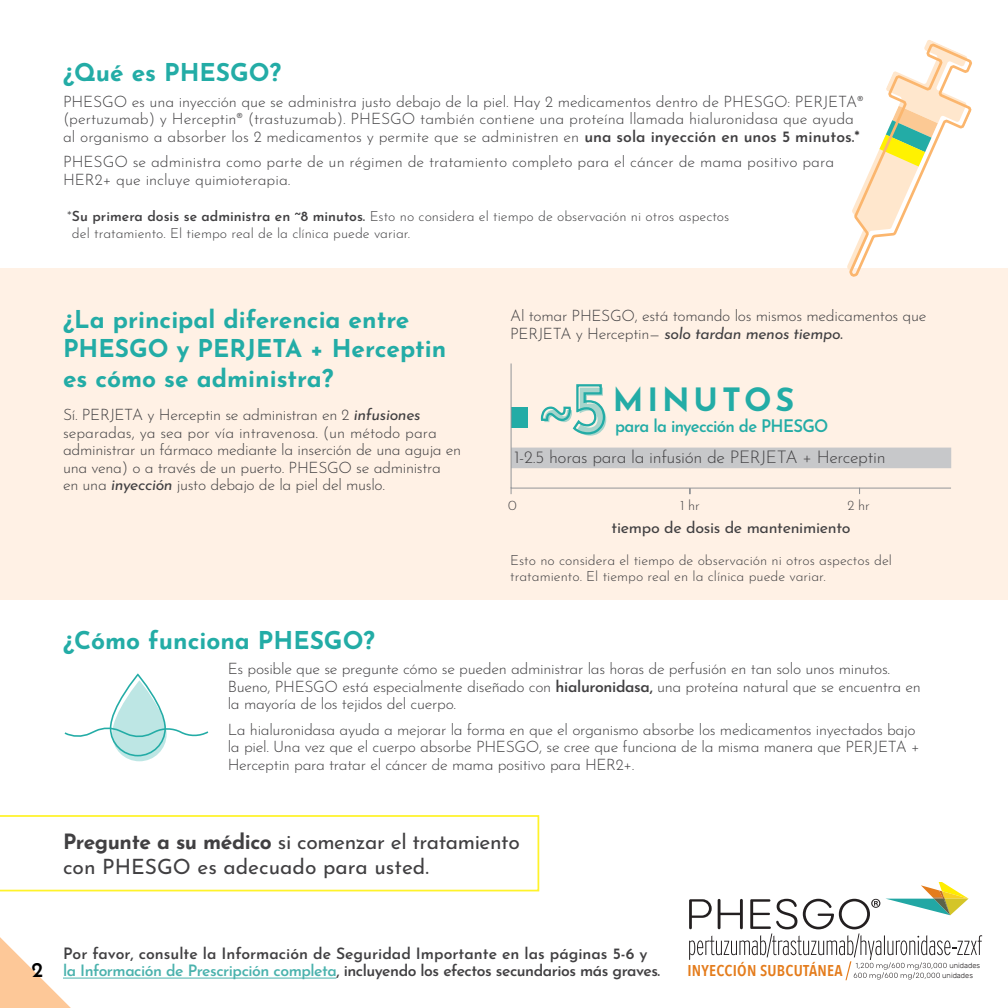
<style>
.page{position:relative;width:1008px;height:1008px;background:#fff}
.page>*{position:absolute;margin:0;border:0;box-sizing:border-box;transform-origin:0 0}
.t1{font:700 32.02px "Josefin Sans";letter-spacing:.12em;color:#23aca6}
.t2{font:700 24.5px/29.4px "Josefin Sans";color:#23aca6}
.t3{font:21px/25.2px "Josefin Sans";color:#414042}
.t4{font:600 21px "Josefin Sans";color:#000}
.t5{font:300 17.32px "Josefin Sans";letter-spacing:-.02em;color:#414042}
.t6{font:600 17.32px "Josefin Sans";letter-spacing:-.04em;color:#23aca6;scale:.96 1}
.t7{font:16.1px "Josefin Sans";letter-spacing:-.02em;color:#414042}
.t8{font:300 15.75px/17.5px "Josefin Sans";letter-spacing:-.02em;color:#414042}
.t9{font:300 15.75px/17.5px "Josefin Sans";color:#414042}
.t10{font:600 15.75px/17.5px "Josefin Sans";letter-spacing:-.03em;color:#414042}
.t11{font:600 15.58px "Avenir Next Condensed";letter-spacing:.015em;color:#e47c1c}
.t12{font:300 14px/16.6px "Josefin Sans";color:#414042}
.t13{font:300 13.83px "Josefin Sans";color:#414042}
.t14{font:300 7.35px/9.8px "Rubik";color:#231f20}
.s1{font-weight:600}
.s2{font-weight:400;font-style:italic}
.s3{font-weight:700}
.s4{color:#4ab2ad}
</style>
<div class="page">
<svg style="left:0;top:937px;width:87px;height:71px"></svg>
<hr style="left:63px;top:978px;width:273px;height:1px;background:#4ab2ad">
<svg style="left:689px;top:882px;width:293px;height:98px"></svg>
<svg style="left:112px;top:680px;width:55px;height:81px;fill:#bde6e4"></svg>
<div style="left:110px;top:674px;width:56px;height:82px;border:2px solid #23aca6;border-radius:27px"></div>
<svg style="left:64px;top:725px;width:145px;height:14px"></svg>
<svg style="left:0;top:815px;width:539px;height:76px"></svg>
<div style="left:0;top:268px;width:1008px;height:332px;background:#fff1e5"></div>
<hr style="left:511px;top:488px;width:440px;height:1px;background:#939598">
<div style="left:512px;top:448px;width:439px;height:20px;background:#c7c8ca"></div>
<div style="left:511px;top:407px;width:16px;height:21px;background:#23aca6"></div>
<svg style="left:540px;top:384px;width:66px;height:52px"></svg>
<hr style="left:511px;top:363px;width:1px;height:125px;background:#939598">
<svg style="left:847px;top:40px;width:125px;height:237px"></svg>
<h2 class="t2" style="left:63px;top:56px;width:220px">¿Qué es PHESGO?</h2>
<p class="t9" style="left:63px;top:91px;width:802px">PHESGO es una inyección que se administra justo debajo de la piel. Hay 2 medicamentos dentro de PHESGO: PERJETA® (pertuzumab) y Herceptin® (trastuzumab). PHESGO también contiene una proteína llamada hialuronidasa que ayuda al organismo a absorber los 2 medicamentos y permite que se administren en <span class="s1">una sola inyección en unos 5 minutos.*</span></p>
<p class="t9" style="left:63px;top:152px;width:773px">PHESGO se administra como parte de un régimen de tratamiento completo para el cáncer de mama positivo para<br>HER2+ que incluye quimioterapia.</p>
<p class="t12" style="left:72px;top:207px;width:659px;text-indent:-5px">*<span class="s1">Su primera dosis se administra en ~8 minutos.</span> Esto no considera el tiempo de observación ni otros aspectos del tratamiento. El tiempo real de la clínica puede variar.</p>
<h2 class="t2" style="left:63px;top:303px;width:385px">¿La principal diferencia entre<br>PHESGO y PERJETA + Herceptin es cómo se administra?</h2>
<p class="t8" style="left:63px;top:405px;width:400px">Sí. PERJETA y Herceptin se administran en 2 <span class="s2">infusiones </span>separadas, ya sea por vía intravenosa. (un método para administrar un fármaco mediante la inserción de una aguja en una vena) o a través de un puerto. PHESGO se administra<br>en una <span class="s2">inyección</span> justo debajo de la piel del muslo.</p>
<p class="t8" style="left:510px;top:306px;width:418px">Al tomar PHESGO, está tomando los mismos medicamentos que<br>PERJETA y Herceptin— <span class="s2">solo tardan menos tiempo.</span></p>
<h1 class="t1" style="left:613px;top:371px;width:183px">MINUTOS</h1>
<p class="t6" style="left:615px;top:412px;width:224px">para la inyección de PHESGO</p>
<p class="t5" style="left:514px;top:444px;width:373px">1-2.5 horas para la infusión de PERJETA + Herceptin</p>
<p class="t13" style="left:508px;top:494px;width:10px">0</p>
<p class="t13" style="left:680px;top:494px;width:21px">1 hr</p>
<p class="t13" style="left:848px;top:494px;width:24px">2 hr</p>
<p class="t7" style="left:612px;top:514px;width:240px">tiempo de dosis de mantenimiento</p>
<p class="t12" style="left:510px;top:550px;width:383px">Esto no considera el tiempo de observación ni otros aspectos del tratamiento. El tiempo real en la clínica puede variar.</p>
<h2 class="t2" style="left:63px;top:624px;width:313px">¿Cómo funciona PHESGO?</h2>
<p class="t8" style="left:228px;top:659px;width:695px">Es posible que se pregunte cómo se pueden administrar las horas de perfusión en tan solo unos minutos.<br>Bueno, PHESGO está especialmente diseñado con <span class="s1">hialuronidasa,</span> una proteína natural que se encuentra en la mayoría de los tejidos del cuerpo.</p>
<p class="t8" style="left:228px;top:719px;width:694px">La hialuronidasa ayuda a mejorar la forma en que el organismo absorbe los medicamentos inyectados bajo la piel. Una vez que el cuerpo absorbe PHESGO, se cree que funciona de la misma manera que PERJETA +<br>Herceptin para tratar el cáncer de mama positivo para HER2+.</p>
<h3 class="t3" style="left:63px;top:827px;width:458px"><span class="s3">Pregunte a su médico</span> si comenzar el tratamiento con PHESGO es adecuado para usted.</h3>
<h3 class="t4" style="left:32px;top:953px;width:13px">2</h3>
<p class="t10" style="left:63px;top:943px;width:599px">Por favor, consulte la Información de Seguridad Importante en las páginas 5-6 y <span class="s4">la Información de Prescripción completa</span>, incluyendo los efectos secundarios más graves.</p>
<p class="t11" style="left:687px;top:957px;width:157px">INYECCIÓN SUBCUTÁNEA</p>
<p class="t14" style="left:942px;top:961px;width:39px;text-indent:7px">unidades unidades</p>
</div>
